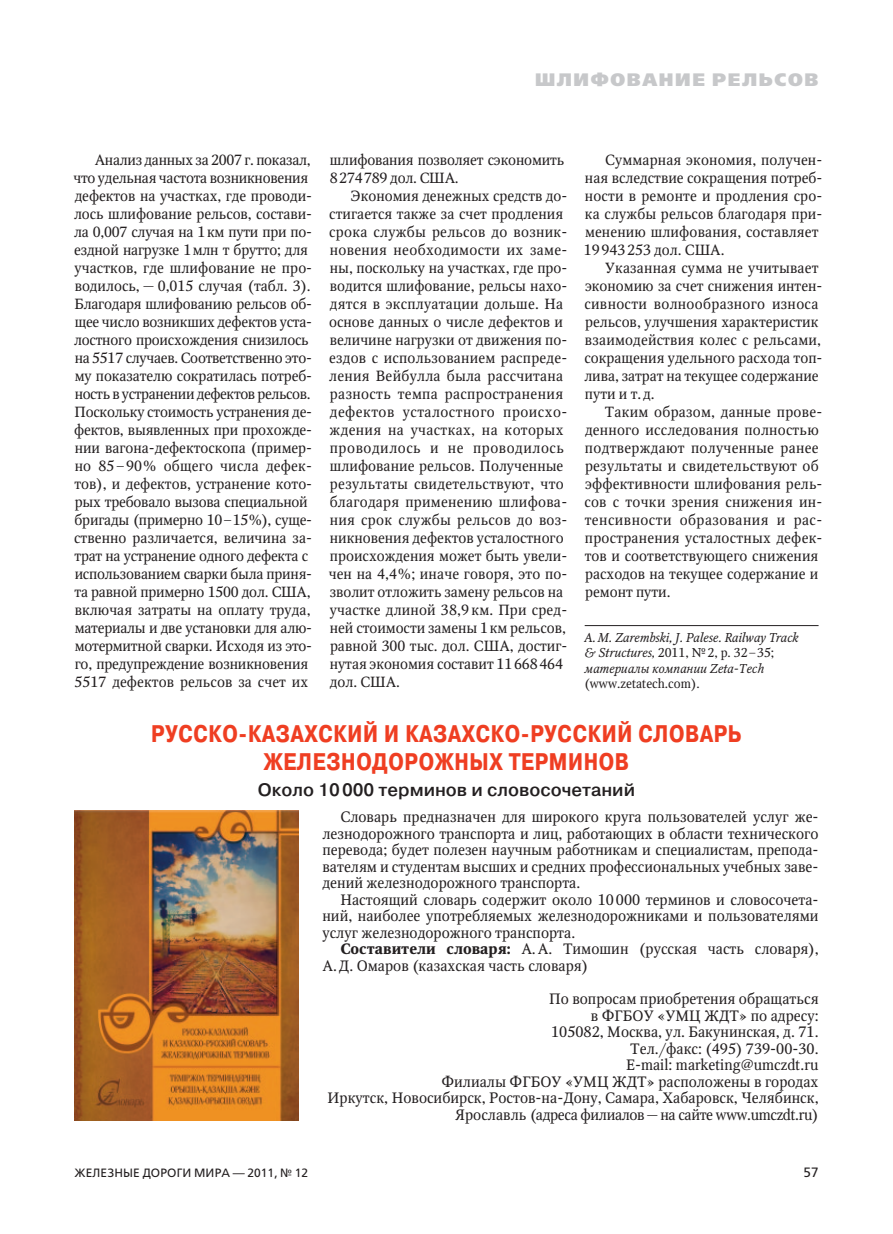
<style>
.page{position:relative;width:893px;height:1234px;background:#fff}
.page>*{position:absolute;margin:0;border:0;box-sizing:border-box;transform-origin:0 0}
.t1{font:700 24px/28.5px "Pragmatica Cond";color:#ef3e22;text-align:center}
.t2{font:500 18px "Pragmatica";color:#231f20}
.t3{font:800 18px "Free Set";letter-spacing:.09em;color:#c7c8ca}
.t4{font:15px/16.5px "Octava";color:#231f20;text-align:justify}
.t5{font:14.7px/18px "Octava";color:#231f20}
.t6{font:13.5px "Free Set";color:#231f20}
.t7{font:italic 12.75px/15px "Octava";color:#231f20}
.t8{font:12.75px "Octava";color:#231f20}
.t9{font:12px "Free Set";letter-spacing:.01em;color:#231f20}
.s1{font-style:normal}
.s2{font-weight:700}
</style>
<div class="page">
<hr style="left:585px;top:625px;width:234px;height:1px;background:#231f20">
<img style="left:74px;top:810px;width:224px;height:310px">
<p class="t3" style="left:535px;top:68px;width:285px">Шлифование рельсов</p>
<p class="t5" style="left:74px;top:151px;width:240px;text-indent:21px">Анализ данных за 2007 г. показал, что удельная частота возникновения дефектов на участках, где проводи&shy;лось шлифование рельсов, состави&shy;ла 0,007 случая на 1км пути при по&shy;ездной нагрузке 1млн т брутто; для участков, где шлифование не про&shy;водилось, — 0,015 случая (табл. 3).<br>Благодаря шлифованию рельсов об&shy;щее число возникших дефектов уста&shy;лостного происхождения снизилось на 5517 случаев. Соответственно это&shy;му показателю сократилась потреб&shy;ность в устранении дефектов рельсов.<br>Поскольку стоимость устранения де&shy;фектов, выявленных при прохожде&shy;нии вагона-дефектоскопа (пример&shy;но 85–90% общего числа дефек&shy;тов), и дефектов, устранение кото&shy;рых требовало вызова специальной бригады (примерно 10–15%), суще&shy;ственно различается, величина за&shy;трат на устранение одного дефекта с использованием сварки была приня&shy;та равной примерно 1500 дол. США, включая затраты на оплату труда, материалы и две установки для алю&shy;мотермитной сварки. Исходя из это&shy;го, предупреждение возникновения 5517 дефектов рельсов за счет их</p>
<p class="t5" style="left:330px;top:151px;width:236px">шлифования позволяет сэкономить<br>8274789 дол. США.</p>
<p class="t5" style="left:329px;top:187px;width:240px;text-indent:22px">Экономия денежных средств до&shy;стигается также за счет продления срока службы рельсов до возник&shy;новения необходимости их заме&shy;ны, поскольку на участках, где про&shy;водится шлифование, рельсы нахо&shy;дятся в эксплуатации дольше. На основе данных о числе дефектов и величине нагрузки от движения по&shy;ездов с использованием распреде&shy;ления Вейбулла была рассчитана разность темпа распространения дефектов усталостного происхо&shy;ждения на участках, на которых проводилось и не проводилось шлифование рельсов. Полученные результаты свидетельствуют, что благодаря применению шлифова&shy;ния срок службы рельсов до воз&shy;никновения дефектов усталостного происхождения может быть увели&shy;чен на 4,4%; иначе говоря, это по&shy;зволит отложить замену рельсов на участке длиной 38,9 км. При сред&shy;ней стоимости замены 1км рельсов, равной 300 тыс. дол. США, достиг&shy;нутая экономия составит 11668464 дол. США.</p>
<p class="t5" style="left:584px;top:151px;width:240px;text-indent:21px">Суммарная экономия, получен&shy;ная вследствие сокращения потреб&shy;ности в ремонте и продления сро&shy;ка службы рельсов благодаря при&shy;менению шлифования, составляет<br>19943253 дол. США.</p>
<p class="t5" style="left:584px;top:259px;width:240px;text-indent:21px">Указанная сумма не учитывает экономию за счет снижения интен&shy;сивности волнообразного износа рельсов, улучшения характеристик взаимодействия колес с рельсами, сокращения удельного расхода топ&shy;лива, затрат на текущее содержание пути и т.д.</p>
<p class="t5" style="left:584px;top:403px;width:240px;text-indent:20px">Таким образом, данные прове&shy;денного исследования полностью подтверждают полученные ранее результаты и свидетельствуют об эффективности шлифования рель&shy;сов с точки зрения снижения ин&shy;тенсивности образования и рас&shy;пространения усталостных дефек&shy;тов и соответствующего снижения расходов на текущее содержание и ремонт пути.</p>
<p class="t7" style="left:584px;top:630px;width:216px">A.M. Zarembski, J. Palese. Railway Track &amp; Structures, <span class="s1">2011, №2, p. 32–35; </span>материалы компании Zeta-Tech</p>
<p class="t8" style="left:584px;top:675px;width:117px">(www.zetatech.com).</p>
<h1 class="t1" style="left:151px;top:720px;width:593px">РУССКО-КАЗАХСКИЙ И КАЗАХСКО-РУССКИЙ СЛОВАРЬ<br>ЖЕЛЕЗНОДОРОЖНЫХ ТЕРМИНОВ</h1>
<p class="t2" style="left:258px;top:777px;width:379px">Около 10000 терминов и словосочетаний</p>
<p class="t4" style="left:322px;top:808px;width:498px;text-indent:18px">Словарь предназначен для широкого круга пользователей услуг же&shy;лезнодорожного транспорта и лиц, работающих в области технического перевода; будет полезен научным работникам и специалистам, препода&shy;вателям и студентам высших и средних профессиональных учебных заве&shy;дений железнодорожного транспорта.</p>
<p class="t4" style="left:322px;top:891px;width:498px;text-indent:18px">Настоящий словарь содержит около 10000 терминов и словосочета&shy;ний, наиболее употребляемых железнодорожниками и пользователями услуг железнодорожного транспорта.</p>
<p class="t4" style="left:322px;top:940px;width:498px;text-indent:18px"><span class="s2">Составители словаря:</span> А.А. Тимошин (русская часть словаря),<br>А.Д. Омаров (казахская часть словаря)</p>
<p class="t4" style="left:328px;top:990px;width:492px;text-align:right">По вопросам приобретения обращаться<br>в ФГБОУ «УМЦ ЖДТ» по адресу:<br>105082, Москва, ул. Бакунинская, д. 71.<br>Тел./факс: (495) 739‑ 00‑ 30.<br>E-mail: marketing@umczdt.ru<br>Филиалы ФГБОУ «УМЦ ЖДТ» расположены в городах<br>Иркутск, Новосибирск, Ростов-на-Дону, Самара, Хабаровск, Челябинск, Ярославль (адреса филиалов—на сайте www.umczdt.ru)</p>
<p class="t9" style="left:74px;top:1165px;width:235px">Железные дороги мира — 2011, № 12</p>
<p class="t6" style="left:804px;top:1163px;width:17px">57</p>
</div>
